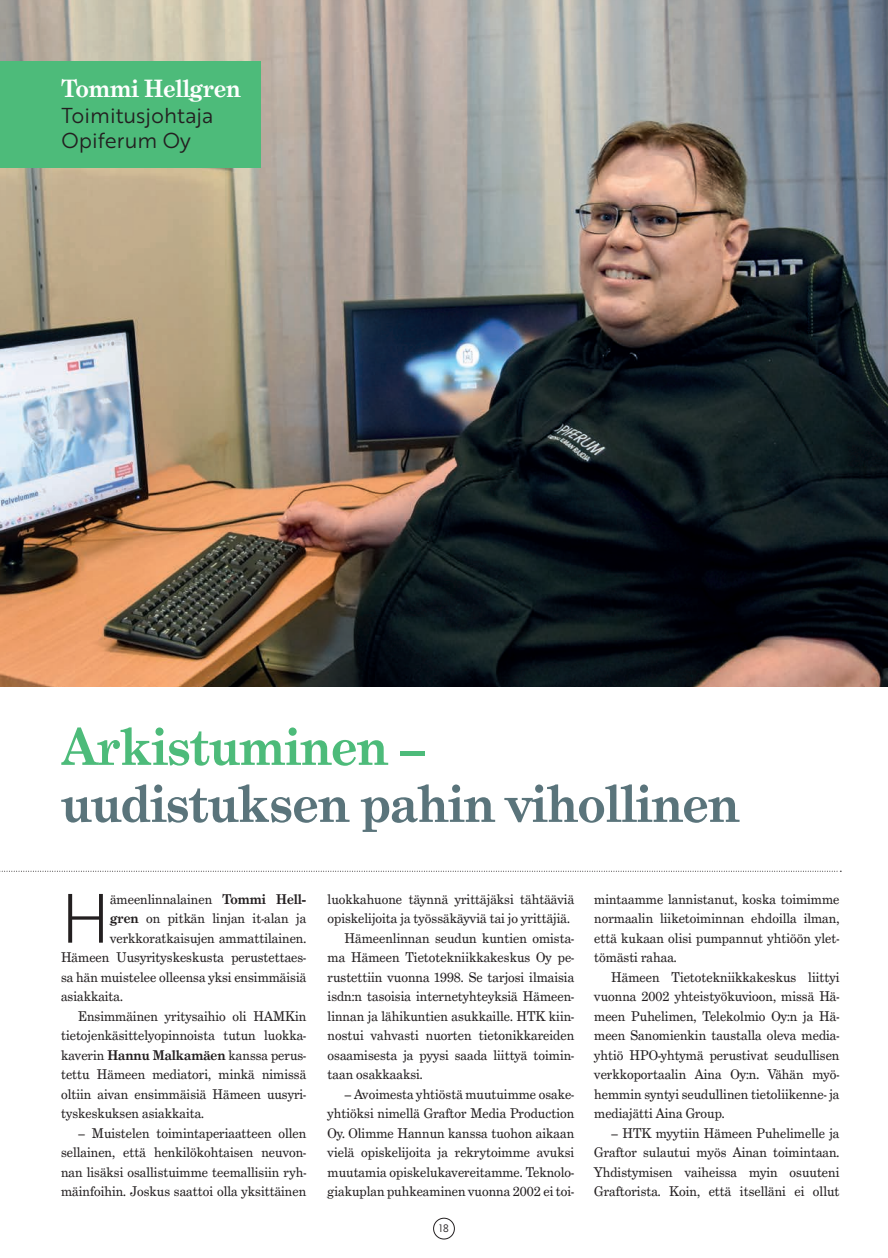
<style>
.page{position:relative;width:888px;height:1258px;background:#fff}
.page>*{position:absolute;margin:0;border:0;box-sizing:border-box;transform-origin:0 0}
.t1{font:67.65px "Brother 1816 Light";color:#231f20}
.t2{font:700 51px "Grad";color:#5a747b}
.t3{font:700 51px "Grad";color:#4dbb7a}
.t4{font:700 24px "Grad";color:#fff}
.t5{font:21px/25.2px "Brother 1816 Book";color:#231f20}
.t6{font:13.5px/19.5px "Grad";color:#231f20;text-align:justify}
.t7{font:10.5px "Brother 1816 Book";color:#231f20}
.s1{font-weight:700}
</style>
<div class="page">
<div style="left:433px;top:1218px;width:22px;height:21px;border:1px solid #231f20;border-radius:50%"></div>
<img style="left:0;top:0;width:888px;height:686px">
<div style="left:0;top:61px;width:261px;height:107px;background:#4dbb7a"></div>
<svg style="left:0;top:871px;width:841px;height:1px"></svg>
<h3 class="t4" style="left:62px;top:74px;width:181px">Tommi Hellgren</h3>
<h3 class="t5" style="left:62px;top:102px;width:153px">Toimitusjohtaja<br>Opiferum Oy</h3>
<h2 class="t3" style="left:61px;top:715px;width:366px">Arkistuminen –</h2>
<h2 class="t2" style="left:61px;top:772px;width:679px">uudistuksen pahin vihollinen</h2>
<h1 class="t1" style="left:61px;top:869px;width:50px">H</h1>
<p class="t6" style="left:110px;top:889px;width:198px">ämeenlinnalainen <span class="s1">Tommi Hell-</span></p>
<p class="t6" style="left:110px;top:909px;width:198px"><span class="s1">gren</span> on pitkän linjan it-alan ja</p>
<p class="t6" style="left:110px;top:928px;width:198px">verkkoratkaisujen ammattilainen.</p>
<p class="t6" style="left:61px;top:948px;width:247px">Hämeen Uusyrityskeskusta perustettaes-</p>
<p class="t6" style="left:61px;top:967px;width:247px">sa hän muistelee olleensa yksi ensimmäisiä</p>
<p class="t6" style="left:61px;top:987px;width:63px">asiakkaita.</p>
<p class="t6" style="left:78px;top:1006px;width:230px">Ensimmäinen yritysaihio oli HAMKin</p>
<p class="t6" style="left:61px;top:1026px;width:247px">tietojenkäsittelyopinnoista tutun luokka-</p>
<p class="t6" style="left:61px;top:1045px;width:247px">kaverin <span class="s1">Hannu Malkamäen</span> kanssa perus-</p>
<p class="t6" style="left:61px;top:1065px;width:247px">tettu Hämeen mediatori, minkä nimissä</p>
<p class="t6" style="left:61px;top:1084px;width:247px">oltiin aivan ensimmäisiä Hämeen uusyri-</p>
<p class="t6" style="left:61px;top:1104px;width:145px">tyskeskuksen asiakkaita.</p>
<p class="t6" style="left:61px;top:1123px;width:247px;text-indent:17px">– Muistelen toimintaperiaatteen ollen sellainen, että henkilökohtaisen neuvon&shy;nan lisäksi osallistuimme teemallisiin ryh&shy;mäinfoihin. Joskus saattoi olla yksittäinen</p>
<p class="t6" style="left:328px;top:889px;width:248px">luokkahuone täynnä yrittäjäksi tähtääviä</p>
<p class="t6" style="left:328px;top:909px;width:244px">opiskelijoita ja työssäkäyviä tai jo yrittäjiä.</p>
<p class="t6" style="left:345px;top:928px;width:231px">Hämeenlinnan seudun kuntien omista-</p>
<p class="t6" style="left:328px;top:948px;width:248px">ma Hämeen Tietotekniikkakeskus Oy pe-</p>
<p class="t6" style="left:328px;top:967px;width:248px">rustettiin vuonna 1998. Se tarjosi ilmaisia</p>
<p class="t6" style="left:328px;top:987px;width:248px">isdn:n tasoisia internetyhteyksiä Hämeen-</p>
<p class="t6" style="left:328px;top:1006px;width:248px">linnan ja lähikuntien asukkaille. HTK kiin-</p>
<p class="t6" style="left:328px;top:1026px;width:248px">nostui vahvasti nuorten tietonikkareiden</p>
<p class="t6" style="left:328px;top:1045px;width:248px">osaamisesta ja pyysi saada liittyä toimin-</p>
<p class="t6" style="left:328px;top:1065px;width:97px">taan osakkaaksi.</p>
<p class="t6" style="left:328px;top:1084px;width:248px;text-indent:17px">– Avoimesta yhtiöstä muutuimme osake&shy;yhtiöksi nimellä Graftor Media Production Oy. Olimme Hannun kanssa tuohon aikaan vielä opiskelijoita ja rekrytoimme avuksi muutamia opiskelukavereitamme. Teknolo&shy;giakuplan puhkeaminen vuonna 2002 ei toi-</p>
<p class="t7" style="left:439px;top:1221px;width:11px">18</p>
<p class="t6" style="left:594px;top:889px;width:247px">mintaamme lannistanut, koska toimimme normaalin liiketoiminnan ehdoilla ilman, että kukaan olisi pumpannut yhtiöön ylet&shy;tömästi rahaa.</p>
<p class="t6" style="left:594px;top:967px;width:247px;text-indent:17px">Hämeen Tietotekniikkakeskus liittyi vuonna 2002 yhteistyökuvioon, missä Hä&shy;meen Puhelimen, Telekolmio Oy:n ja Hä&shy;meen Sanomienkin taustalla oleva media&shy;yhtiö HPO-yhtymä perustivat seudullisen verkkoportaalin Aina Oy:n. Vähän myö&shy;hemmin syntyi seudullinen tietoliikenne- ja mediajätti Aina Group.</p>
<p class="t6" style="left:594px;top:1123px;width:247px;text-indent:17px">– HTK myytiin Hämeen Puhelimelle ja Graftor sulautui myös Ainan toimintaan.<br>Yhdistymisen vaiheissa myin osuuteni Graftorista. Koin, että itselläni ei ollut</p>
</div>
